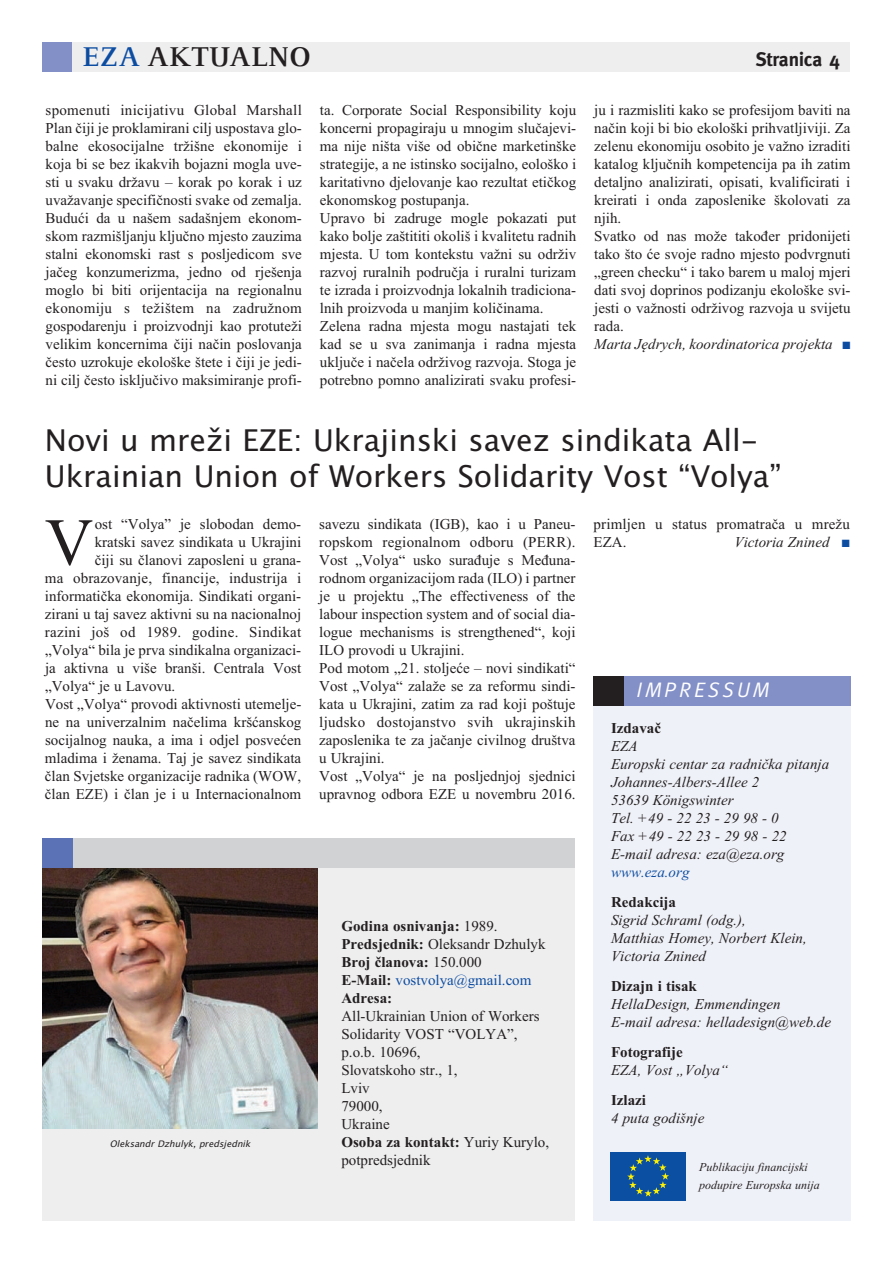
<style>
.page{position:relative;width:893px;height:1263px;background:#fff}
.page>*{position:absolute;margin:0;border:0;box-sizing:border-box;transform-origin:0 0}
.t1{font:66.9px "Times New Roman";color:#231f20}
.t2{font:30px/36px "Lucida Grande";color:#231f20}
.t3{font:700 30px "Celeste";color:#231f20}
.t4{font:italic 21px "Meta";letter-spacing:.14em;color:#fff}
.t5{font:700 19.5px "Meta";color:#231f20}
.t6{font:15px/18px "Times New Roman";color:#231f20}
.t7{font:15px/18px "Times New Roman PS Italic MT OTF";color:#231f20}
.t8{font:700 15px/18px "Times New Roman";color:#231f20}
.t9{font:15px "Times New Roman";letter-spacing:.02em;color:#231f20}
.t10{font:15px "Times New Roman PS Italic MT OTF";color:#0d4da1}
.t11{font:12px/18px "Times New Roman PS Italic MT OTF";color:#231f20}
.t12{font:italic 9px "Lucida Grande";color:#231f20}
.s1{color:#0d4da1}
.s2{font-weight:400}
.s3{font-weight:400;color:#0d4da1}
.s4{font-weight:700}
</style>
<div class="page">
<div style="left:43px;top:854px;width:532px;height:366px;background:#eeeeef"></div>
<img style="left:43px;top:868px;width:275px;height:261px">
<div style="left:61px;top:838px;width:514px;height:30px;background:#d1d2d4"></div>
<div style="left:43px;top:838px;width:30px;height:30px;background:#5b72b7"></div>
<div style="left:43px;top:43px;width:807px;height:29px;background:#eeeeef"></div>
<div style="left:43px;top:43px;width:29px;height:29px;background:#838fc7"></div>
<div style="left:593px;top:677px;width:257px;height:543px;background:#eff1f8"></div>
<div style="left:593px;top:676px;width:257px;height:29px;background:#838fc7"></div>
<div style="left:593px;top:676px;width:30px;height:29px;background:#231f20"></div>
<div style="left:610px;top:1152px;width:76px;height:48px;background:#0a4fa2"></div>
<svg style="left:627px;top:1155px;width:42px;height:41px"></svg>
<h2 class="t3" style="left:82px;top:38px;width:230px"><span class="s1">EZA</span> AKTUALNO</h2>
<h3 class="t5" style="left:756px;top:48px;width:85px">Stranica 4</h3>
<p class="t6" style="left:46px;top:100px;width:258px;text-align:justify">spomenuti inicijativu Global Marshall Plan čiji je proklamirani cilj uspostava glo&shy;balne ekosocijalne tržišne ekonomije i koja bi se bez ikakvih bojazni mogla uve&shy;sti u svaku državu – korak po korak i uz uvažavanje specifičnosti svake od zemalja.<br>Budući da u našem sadašnjem ekonom&shy;skom razmišljanju ključno mjesto zauzima stalni ekonomski rast s posljedicom sve jačeg konzumerizma, jedno od rješenja moglo bi biti orijentacija na regionalnu ekonomiju s težištem na zadružnom gospodarenju i proizvodnji kao protuteži velikim koncernima čiji način poslovanja često uzrokuje ekološke štete i čiji je jedi&shy;ni cilj često isključivo maksimiranje profi-</p>
<p class="t6" style="left:320px;top:100px;width:258px">ta. Corporate Social Responsibility koju koncerni propagiraju u mnogim slučajevi&shy;ma nije ništa više od obične marketinške strategije, a ne istinsko socijalno, eološko i karitativno djelovanje kao rezultat etičkog ekonomskog postupanja.<br>Upravo bi zadruge mogle pokazati put kako bolje zaštititi okoliš i kvalitetu radnih mjesta. U tom kontekstu važni su održiv razvoj ruralnih područja i ruralni turizam te izrada i proizvodnja lokalnih tradiciona&shy;lnih proizvoda u manjim količinama.<br>Zelena radna mjesta mogu nastajati tek kad se u sva zanimanja i radna mjesta uključe i načela održivog razvoja. Stoga je potrebno pomno analizirati svaku profesi-</p>
<p class="t6" style="left:594px;top:100px;width:258px">ju i razmisliti kako se profesijom baviti na način koji bi bio ekološki prihvatljiviji. Za zelenu ekonomiju osobito je važno izraditi katalog ključnih kompetencija pa ih zatim detaljno analizirati, opisati, kvalificirati i kreirati i onda zaposlenike školovati za njih.<br>Svatko od nas može također pridonijeti tako što će svoje radno mjesto podvrgnuti „green checku“ i tako barem u maloj mjeri dati svoj doprinos podizanju ekološke svi&shy;jesti o važnosti održivog razvoja u svijetu rada.</p>
<p class="t7" style="left:594px;top:334px;width:258px">Marta Jędrych, koordinatorica projekta <span class="s1">■</span></p>
<h2 class="t2" style="left:45px;top:422px;width:738px">Novi u mreži EZE: Ukrajinski savez sindikata All-<br>Ukrainian Union of Workers Solidarity Vost “Volya”</h2>
<h1 class="t1" style="left:45px;top:502px;width:50px">V</h1>
<p class="t6" style="left:95px;top:514px;width:208px">ost “Volya” je slobodan demo-</p>
<p class="t6" style="left:95px;top:532px;width:208px">kratski savez sindikata u Ukrajini</p>
<p class="t6" style="left:95px;top:550px;width:208px">čiji su članovi zaposleni u grana-</p>
<p class="t6" style="left:45px;top:568px;width:258px">ma obrazovanje, financije, industrija i</p>
<p class="t6" style="left:45px;top:586px;width:258px">informatička ekonomija. Sindikati organi-</p>
<p class="t6" style="left:45px;top:604px;width:258px">zirani u taj savez aktivni su na nacionalnoj</p>
<p class="t9" style="left:45px;top:623px;width:258px">razini još od 1989. godine. Sindikat</p>
<p class="t6" style="left:45px;top:640px;width:258px">„Volya“ bila je prva sindikalna organizaci-</p>
<p class="t6" style="left:45px;top:658px;width:258px">ja aktivna u više branši. Centrala Vost</p>
<p class="t6" style="left:45px;top:676px;width:132px">„Volya“ je u Lavovu.</p>
<p class="t6" style="left:45px;top:694px;width:258px">Vost „Volya“ provodi aktivnosti utemelje-</p>
<p class="t6" style="left:45px;top:712px;width:258px">ne na univerzalnim načelima kršćanskog</p>
<p class="t6" style="left:45px;top:730px;width:258px">socijalnog nauka, a ima i odjel posvećen</p>
<p class="t6" style="left:45px;top:748px;width:258px">mladima i ženama. Taj je savez sindikata</p>
<p class="t6" style="left:45px;top:766px;width:258px">član Svjetske organizacije radnika (WOW,</p>
<p class="t6" style="left:45px;top:784px;width:258px">član EZE) i član je i u Internacionalnom</p>
<p class="t12" style="left:110px;top:1139px;width:146px">Oleksandr Dzhulyk, predsjednik</p>
<p class="t6" style="left:319px;top:514px;width:258px">savezu sindikata (IGB), kao i u Paneu&shy;ropskom regionalnom odboru (PERR).<br>Vost „Volya“ usko surađuje s Međuna&shy;rodnom organizacijom rada (ILO) i partner je u projektu „The effectiveness of the labour inspection system and of social dia&shy;logue mechanisms is strengthened“, koji ILO provodi u Ukrajini.<br>Pod motom „21. stoljeće – novi sindikati“ Vost „Volya“ zalaže se za reformu sindi&shy;kata u Ukrajini, zatim za rad koji poštuje ljudsko dostojanstvo svih ukrajinskih zaposlenika te za jačanje civilnog društva u Ukrajini.<br>Vost „Volya“ je na posljednjoj sjednici upravnog odbora EZE u novembru 2016.</p>
<p class="t6" style="left:594px;top:514px;width:258px">primljen u status promatrača u mrežu<br>EZA.</p>
<p class="t7" style="left:735px;top:532px;width:117px">Victoria Znined <span class="s1">■</span></p>
<h3 class="t4" style="left:637px;top:677px;width:134px">IMPRESSUM</h3>
<p class="t8" style="left:611px;top:718px;width:51px">Izdavač</p>
<p class="t7" style="left:611px;top:736px;width:220px">EZA<br>Europski centar za radnička pitanja<br>Johannes-Albers-Allee 2<br>53639 Königswinter<br>Tel. +49 - 22 23 - 29 98 - 0<br>Fax +49 - 22 23 - 29 98 - 22<br>E-mail adresa: eza@eza.org</p>
<p class="t10" style="left:611px;top:863px;width:80px">www.eza.org</p>
<p class="t8" style="left:611px;top:892px;width:66px">Redakcija</p>
<p class="t7" style="left:611px;top:910px;width:197px">Sigrid Schraml (odg.),<br>Matthias Homey, Norbert Klein,<br>Victoria Znined</p>
<p class="t8" style="left:611px;top:976px;width:87px">Dizajn i tisak</p>
<p class="t7" style="left:611px;top:994px;width:221px">HellaDesign, Emmendingen<br>E-mail adresa: helladesign@web.de</p>
<p class="t8" style="left:611px;top:1042px;width:73px">Fotografije</p>
<p class="t7" style="left:611px;top:1060px;width:119px">EZA, Vost „Volya“</p>
<p class="t8" style="left:611px;top:1090px;width:36px">Izlazi</p>
<p class="t7" style="left:611px;top:1108px;width:95px">4 puta godišnje</p>
<p class="t11" style="left:699px;top:1157px;width:122px">Publikaciju financijski podupire Europska unija</p>
<p class="t8" style="left:341px;top:916px;width:206px">Godina osnivanja: <span class="s2">1989.<br></span>Predsjednik: <span class="s2">Oleksandr Dzhulyk<br></span>Broj članova: <span class="s2">150.000<br></span>E-Mail: <span class="s3">vostvolya@gmail.com<br></span>Adresa:</p>
<p class="t6" style="left:341px;top:1006px;width:209px">All-Ukrainian Union of Workers<br>Solidarity VOST “VOLYA”, p.o.b. 10696,<br>Slovatskoho str., 1,<br>Lviv<br>79000,<br>Ukraine<br><span class="s4">Osoba za kontakt:</span> Yuriy Kurylo, potpredsjednik</p>
</div>
